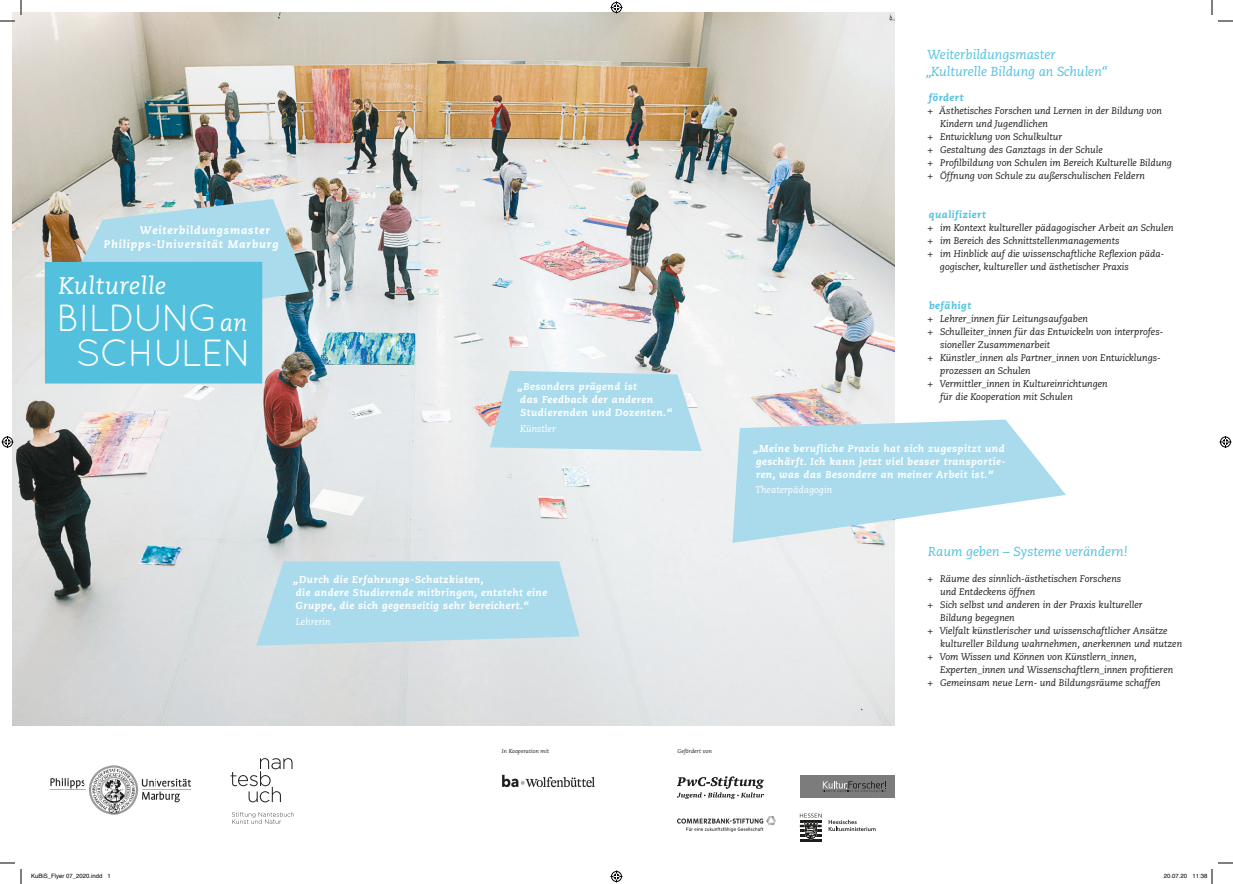
<style>
.page{position:relative;width:1233px;height:884px;background:#fff}
.page>*{position:absolute;margin:0;border:0;box-sizing:border-box;transform-origin:0 0}
.t1{font:37.7px "Quicksand";letter-spacing:-.035em;color:#fff}
.t2{font:italic 24px "Caecilia LT Pro 56";letter-spacing:.02em;color:#fff}
.t3{font:italic 13px/16.5px "Caecilia LT Pro 56";color:#53c1de}
.t4{font:italic 800 11px "Caecilia LT Std";letter-spacing:.07em;color:#fff}
.t5{font:italic 800 10px/13px "Caecilia LT Std";letter-spacing:.05em;color:#fff}
.t6{font:italic 800 10px "Caecilia LT Std";letter-spacing:.05em;color:#53c1de}
.t7{font:italic 9.5px "Caecilia LT Pro 56";color:#1d1d1b}
.t8{font:italic 9.5px "Caecilia LT Pro 56";color:#fff}
.t9{font:6px "Helvetica";color:#000}
.t10{font:italic 5.5px "Caecilia LT Pro 56";letter-spacing:.02em;color:#1d1d1b}
</style>
<div class="page">
<img style="left:12px;top:12px;width:882px;height:713px">
<svg style="left:732px;top:420px;width:334px;height:123px"></svg>
<svg style="left:256px;top:561px;width:323px;height:85px;background:#b0dceb"></svg>
<img style="left:49px;top:765px;width:143px;height:50px">
<hr style="left:800px;top:839px;width:21px;height:3px;background:#1d1d1b">
<svg style="left:828px;top:820px;width:47px;height:11px"></svg>
<svg style="left:800px;top:813px;width:21px;height:26px"></svg>
<img style="left:46px;top:199px;width:263px;height:133px">
<div style="left:45px;top:262px;width:217px;height:122px;background:#53c1de"></div>
<svg style="left:490px;top:371px;width:211px;height:80px;background:#b1dcec"></svg>
<img style="left:677px;top:817px;width:98px;height:15px">
<svg style="left:677px;top:776px;width:87px;height:23px"></svg>
<svg style="left:231px;top:758px;width:61px;height:44px"></svg>
<svg style="left:232px;top:812px;width:62px;height:12px"></svg>
<img style="left:502px;top:774px;width:93px;height:14px">
<div style="left:800px;top:775px;width:94px;height:23px;background:#7c7c7c"></div>
<svg style="left:823px;top:781px;width:63px;height:11px"></svg>
<svg style="left:1218px;top:20px;width:15px;height:2px"></svg>
<svg style="left:1218px;top:862px;width:15px;height:2px"></svg>
<svg style="left:0;top:0;width:22px;height:22px"></svg>
<svg style="left:0;top:862px;width:22px;height:22px"></svg>
<svg style="left:1211px;top:0;width:1px;height:15px"></svg>
<svg style="left:610px;top:2px;width:12px;height:12px"></svg>
<svg style="left:610px;top:870px;width:12px;height:12px"></svg>
<svg style="left:2px;top:436px;width:12px;height:12px"></svg>
<svg style="left:1219px;top:436px;width:12px;height:12px"></svg>
<svg style="left:1211px;top:869px;width:1px;height:15px"></svg>
<p class="t4" style="left:140px;top:224px;width:132px">Weiterbildungsmaster</p>
<p class="t4" style="left:104px;top:238px;width:176px">Philipps-Universität Marburg</p>
<h2 class="t2" style="left:59px;top:270px;width:109px">Kulturelle</h2>
<h1 class="t1" style="left:57px;top:296px;width:163px">BILDUNG</h1>
<h2 class="t2" style="left:220px;top:307px;width:29px">an</h2>
<h1 class="t1" style="left:76px;top:332px;width:177px">SCHULEN</h1>
<p class="t5" style="left:517px;top:380px;width:156px">„Besonders prägend ist<br>das Feedback der anderen<br>Studierenden und Dozenten.“</p>
<p class="t8" style="left:520px;top:422px;width:37px">Künstler</p>
<p class="t5" style="left:293px;top:574px;width:255px">„Durch die Erfahrungs-Schatzkisten,<br>die andere Studierende mitbringen, entsteht eine<br>Gruppe, die sich gegenseitig sehr bereichert.“</p>
<p class="t8" style="left:296px;top:616px;width:36px">Lehrerin</p>
<p class="t10" style="left:502px;top:748px;width:49px">In Kooperation mit</p>
<p class="t10" style="left:677px;top:748px;width:36px">Gefördert von</p>
<h3 class="t3" style="left:925px;top:46px;width:184px">Weiterbildungsmaster „Kulturelle Bildung an Schulen“</h3>
<p class="t6" style="left:929px;top:92px;width:36px">fördert</p>
<p class="t7" style="left:927px;top:105px;width:236px">+ Ästhetisches Forschen und Lernen in der Bildung von</p>
<p class="t7" style="left:940px;top:118px;width:109px">Kindern und Jugendlichen</p>
<p class="t7" style="left:927px;top:131px;width:136px">+ Entwicklung von Schulkultur</p>
<p class="t7" style="left:927px;top:144px;width:177px">+ Gestaltung des Ganztags in der Schule</p>
<p class="t7" style="left:927px;top:157px;width:246px">+ Profilbildung von Schulen im Bereich Kulturelle Bildung</p>
<p class="t7" style="left:927px;top:170px;width:219px">+ Öffnung von Schule zu außerschulischen Feldern</p>
<p class="t6" style="left:928px;top:209px;width:59px">qualifiziert</p>
<p class="t7" style="left:927px;top:222px;width:248px">+ im Kontext kultureller pädagogischer Arbeit an Schulen</p>
<p class="t7" style="left:927px;top:235px;width:193px">+ im Bereich des Schnittstellenmanagements</p>
<p class="t7" style="left:927px;top:248px;width:238px">+ im Hinblick auf die wissenschaftliche Reflexion päda-</p>
<p class="t7" style="left:940px;top:261px;width:190px">gogischer, kultureller und ästhetischer Praxis</p>
<p class="t6" style="left:929px;top:300px;width:44px">befähigt</p>
<p class="t7" style="left:927px;top:313px;width:162px">+ Lehrer_innen für Leitungsaufgaben</p>
<p class="t7" style="left:927px;top:326px;width:237px">+ Schulleiter_innen für das Entwickeln von interprofes-</p>
<p class="t7" style="left:940px;top:339px;width:112px">sioneller Zusammenarbeit</p>
<p class="t7" style="left:927px;top:352px;width:235px">+ Künstler_innen als Partner_innen von Entwicklungs-</p>
<p class="t7" style="left:940px;top:365px;width:92px">prozessen an Schulen</p>
<p class="t7" style="left:927px;top:378px;width:182px">+ Vermittler_innen in Kultureinrichtungen</p>
<p class="t7" style="left:940px;top:391px;width:134px">für die Kooperation mit Schulen</p>
<p class="t5" style="left:753px;top:442px;width:254px;text-align:justify">„Meine berufliche Praxis hat sich zugespitzt und geschärft. Ich kann jetzt viel besser transportie&shy;ren, was das Besondere an meiner Arbeit ist.“</p>
<p class="t8" style="left:755px;top:484px;width:78px">Theaterpädagogin</p>
<h3 class="t3" style="left:928px;top:544px;width:201px">Raum geben – Systeme verändern!</h3>
<p class="t7" style="left:927px;top:573px;width:195px">+ Räume des sinnlich-ästhetischen Forschens</p>
<p class="t7" style="left:940px;top:586px;width:97px">und Entdeckens öffnen</p>
<p class="t7" style="left:927px;top:599px;width:217px">+ Sich selbst und anderen in der Praxis kultureller</p>
<p class="t7" style="left:940px;top:612px;width:76px">Bildung begegnen</p>
<p class="t7" style="left:927px;top:625px;width:242px">+ Vielfalt künstlerischer und wissenschaftlicher Ansätze</p>
<p class="t7" style="left:940px;top:638px;width:244px">kultureller Bildung wahrnehmen, anerkennen und nutzen</p>
<p class="t7" style="left:927px;top:651px;width:211px">+ Vom Wissen und Können von Künstlern_innen,</p>
<p class="t7" style="left:940px;top:664px;width:235px">Experten_innen und Wissenschaftlern_innen profitieren</p>
<p class="t7" style="left:927px;top:677px;width:235px">+ Gemeinsam neue Lern- und Bildungsräume schaffen</p>
<p class="t9" style="left:31px;top:871px;width:81px">KuBiS_Flyer 07_2020.indd 1</p>
<p class="t9" style="left:1164px;top:871px;width:45px">20.07.20 11:38</p>
</div>
